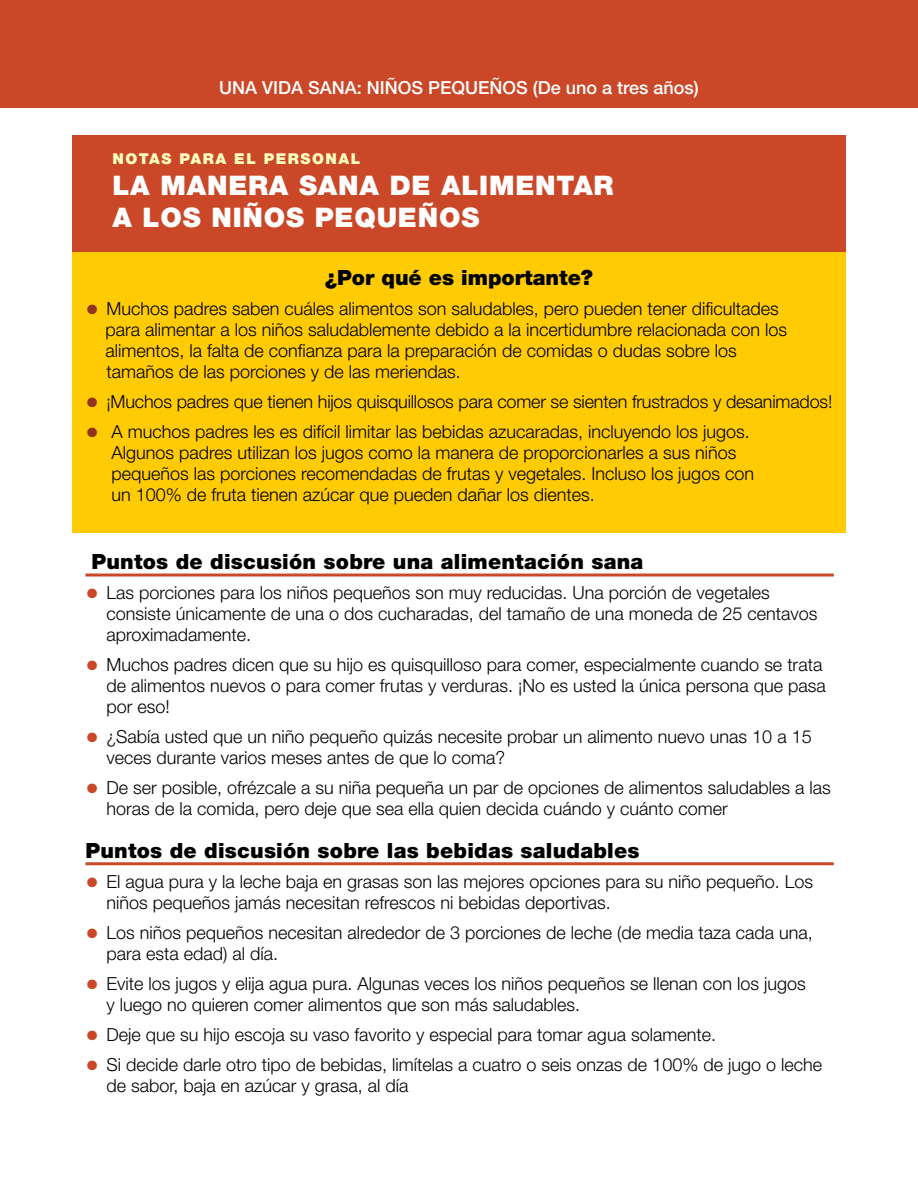
<style>
.page{position:relative;width:918px;height:1188px;background:#fff}
.page>*{position:absolute;margin:0;border:0;box-sizing:border-box;transform-origin:0 0}
.t1{font:900 27px/31.5px "Helvetica Neue LT Std";letter-spacing:.03em;color:#fff}
.t2{font:900 21px "Helvetica Neue LT Std";letter-spacing:.01em;color:#000}
.t3{font:300 18px/21px "Helvetica Neue LT Std";color:#000}
.t4{font:500 18px "Helvetica Neue LT Std";color:#fff}
.t5{font:900 15px "Helvetica Neue LT Std";letter-spacing:.1em;color:#ffffc0}
.s1{font-size:27px;color:#92331c}
.s2{font-size:27px;color:#ca4828}
</style>
<div class="page">
<div style="left:0;top:0;width:918px;height:108px;background:#ca4828"></div>
<div style="left:72px;top:252px;width:774px;height:280px;background:#ffcb05"></div>
<div style="left:72px;top:135px;width:774px;height:117px;background:#ca4828"></div>
<hr style="left:86px;top:574px;width:748px;height:3px;background:#ca4828">
<hr style="left:86px;top:862px;width:748px;height:3px;background:#ca4828">
<h2 class="t4" style="left:219px;top:77px;width:481px">UNA VIDA SANA: NIÑOS PEQUEÑOS (De uno a tres años)</h2>
<p class="t5" style="left:112px;top:149px;width:249px">NOTAS PARA EL PERSONAL</p>
<h3 class="t1" style="left:112px;top:170px;width:503px">LA MANERA SANA DE ALIMENTAR<br>A LOS NIÑOS PEQUEÑOS</h3>
<h4 class="t2" style="left:325px;top:265px;width:269px">¿Por qué es importante?</h4>
<p class="t3" style="left:106px;top:298px;width:683px;text-indent:-20px"><span class="s1">•</span> Muchos padres saben cuáles alimentos son saludables, pero pueden tener dificultades para alimentar a los niños saludablemente debido a la incertidumbre relacionada con los alimentos, la falta de confianza para la preparación de comidas o dudas sobre los tamaños de las porciones y de las meriendas.</p>
<p class="t3" style="left:86px;top:391px;width:748px"><span class="s1">•</span> ¡Muchos padres que tienen hijos quisquillosos para comer se sienten frustrados y desanimados!</p>
<p class="t3" style="left:112px;top:421px;width:644px;text-indent:-26px"><span class="s1">•</span> A muchos padres les es difícil limitar las bebidas azucaradas, incluyendo los jugos.<br>Algunos padres utilizan los jugos como la manera de proporcionarles a sus niños pequeños las porciones recomendadas de frutas y vegetales. Incluso los jugos con un 100% de fruta tienen azúcar que pueden dañar los dientes.</p>
<h4 class="t2" style="left:92px;top:549px;width:553px">Puntos de discusión sobre una alimentación sana</h4>
<p class="t3" style="left:107px;top:582px;width:712px;text-indent:-21px"><span class="s2">•</span> Las porciones para los niños pequeños son muy reducidas. Una porción de vegetales consiste únicamente de una o dos cucharadas, del tamaño de una moneda de 25 centavos aproximadamente.</p>
<p class="t3" style="left:107px;top:654px;width:721px;text-indent:-21px"><span class="s2">•</span> Muchos padres dicen que su hijo es quisquilloso para comer, especialmente cuando se trata de alimentos nuevos o para comer frutas y verduras. ¡No es usted la única persona que pasa por eso!</p>
<p class="t3" style="left:107px;top:726px;width:707px;text-indent:-21px"><span class="s2">•</span> ¿Sabía usted que un niño pequeño quizás necesite probar un alimento nuevo unas 10 a 15 veces durante varios meses antes de que lo coma?</p>
<p class="t3" style="left:107px;top:777px;width:726px;text-indent:-21px"><span class="s2">•</span> De ser posible, ofrézcale a su niña pequeña un par de opciones de alimentos saludables a las horas de la comida, pero deje que sea ella quien decida cuándo y cuánto comer</p>
<h4 class="t2" style="left:86px;top:838px;width:556px">Puntos de discusión sobre las bebidas saludables</h4>
<p class="t3" style="left:106px;top:871px;width:708px;text-indent:-21px"><span class="s2">•</span> El agua pura y la leche baja en grasas son las mejores opciones para su niño pequeño. Los niños pequeños jamás necesitan refrescos ni bebidas deportivas.</p>
<p class="t3" style="left:107px;top:922px;width:708px;text-indent:-21px"><span class="s2">•</span> Los niños pequeños necesitan alrededor de 3 porciones de leche (de media taza cada una, para esta edad) al día.</p>
<p class="t3" style="left:106px;top:973px;width:701px;text-indent:-21px"><span class="s2">•</span> Evite los jugos y elija agua pura. Algunas veces los niños pequeños se llenan con los jugos y luego no quieren comer alimentos que son más saludables.</p>
<p class="t3" style="left:86px;top:1024px;width:632px"><span class="s2">•</span> Deje que su hijo escoja su vaso favorito y especial para tomar agua solamente.</p>
<p class="t3" style="left:106px;top:1054px;width:717px;text-indent:-21px"><span class="s2">•</span> Si decide darle otro tipo de bebidas, limítelas a cuatro o seis onzas de 100% de jugo o leche de sabor, baja en azúcar y grasa, al día</p>
</div>
